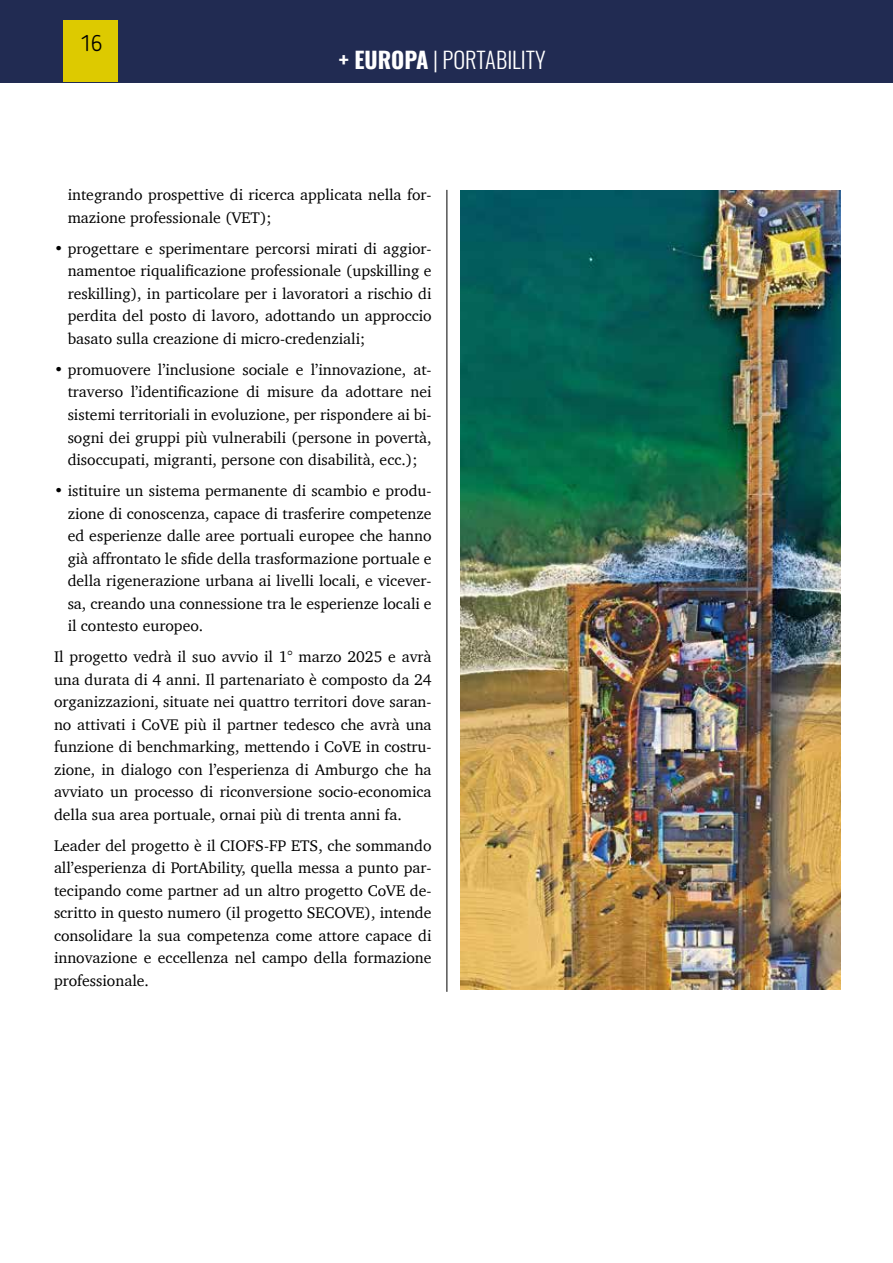
<style>
.page{position:relative;width:893px;height:1263px;background:#fff}
.page>*{position:absolute;margin:0;border:0;box-sizing:border-box;transform-origin:0 0}
.t1{font:22.5px "Oswald";color:#fff}
.t2{font:300 22.5px "Blogger Sans";color:#000}
.t3{font:15.75px/22.5px "Charter";color:#000;text-align:justify}
</style>
<div class="page">
<div style="left:0;top:0;width:893px;height:82px;background:#212b52"></div>
<div style="left:64px;top:21px;width:54px;height:61px;background:#ddca00"></div>
<img style="left:461px;top:190px;width:379px;height:799px">
<hr style="left:447px;top:190px;width:1px;height:802px;background:#000">
<h1 class="t2" style="left:80px;top:29px;width:24px">16</h1>
<h1 class="t1" style="left:339px;top:39px;width:209px">+ EUROPA | PORTABILITY</h1>
<p class="t3" style="left:68px;top:184px;width:365px">integrando prospettive di ricerca applicata nella for&shy;mazione professionale (VET);</p>
<p class="t3" style="left:68px;top:237px;width:365px;text-indent:-14px">• progettare e sperimentare percorsi mirati di aggior&shy;namentoe riqualificazione professionale (upskilling e reskilling), in particolare per i lavoratori a rischio di perdita del posto di lavoro, adottando un approccio basato sulla creazione di micro-credenziali;</p>
<p class="t3" style="left:68px;top:358px;width:365px;text-indent:-14px">• promuovere l’inclusione sociale e l’innovazione, at&shy;traverso l’identificazione di misure da adottare nei sistemi territoriali in evoluzione, per rispondere ai bi&shy;sogni dei gruppi più vulnerabili (persone in povertà, disoccupati, migranti, persone con disabilità, ecc.);</p>
<p class="t3" style="left:68px;top:479px;width:365px;text-indent:-14px">• istituire un sistema permanente di scambio e produ&shy;zione di conoscenza, capace di trasferire competenze ed esperienze dalle aree portuali europee che hanno già affrontato le sfide della trasformazione portuale e della rigenerazione urbana ai livelli locali, e vicever&shy;sa, creando una connessione tra le esperienze locali e il contesto europeo.</p>
<p class="t3" style="left:54px;top:645px;width:379px">Il progetto vedrà il suo avvio il 1° marzo 2025 e avrà una durata di 4 anni. Il partenariato è composto da 24 organizzazioni, situate nei quattro territori dove saran&shy;no attivati i CoVE più il partner tedesco che avrà una funzione di benchmarking, mettendo i CoVE in costru&shy;zione, in dialogo con l’esperienza di Amburgo che ha avviato un processo di riconversione socio-economica della sua area portuale, ornai più di trenta anni fa.</p>
<p class="t3" style="left:54px;top:834px;width:379px">Leader del progetto è il CIOFS-FP ETS, che sommando all’esperienza di PortAbility, quella messa a punto par&shy;tecipando come partner ad un altro progetto CoVE de&shy;scritto in questo numero (il progetto SECOVE), intende consolidare la sua competenza come attore capace di innovazione e eccellenza nel campo della formazione professionale.</p>
</div>
